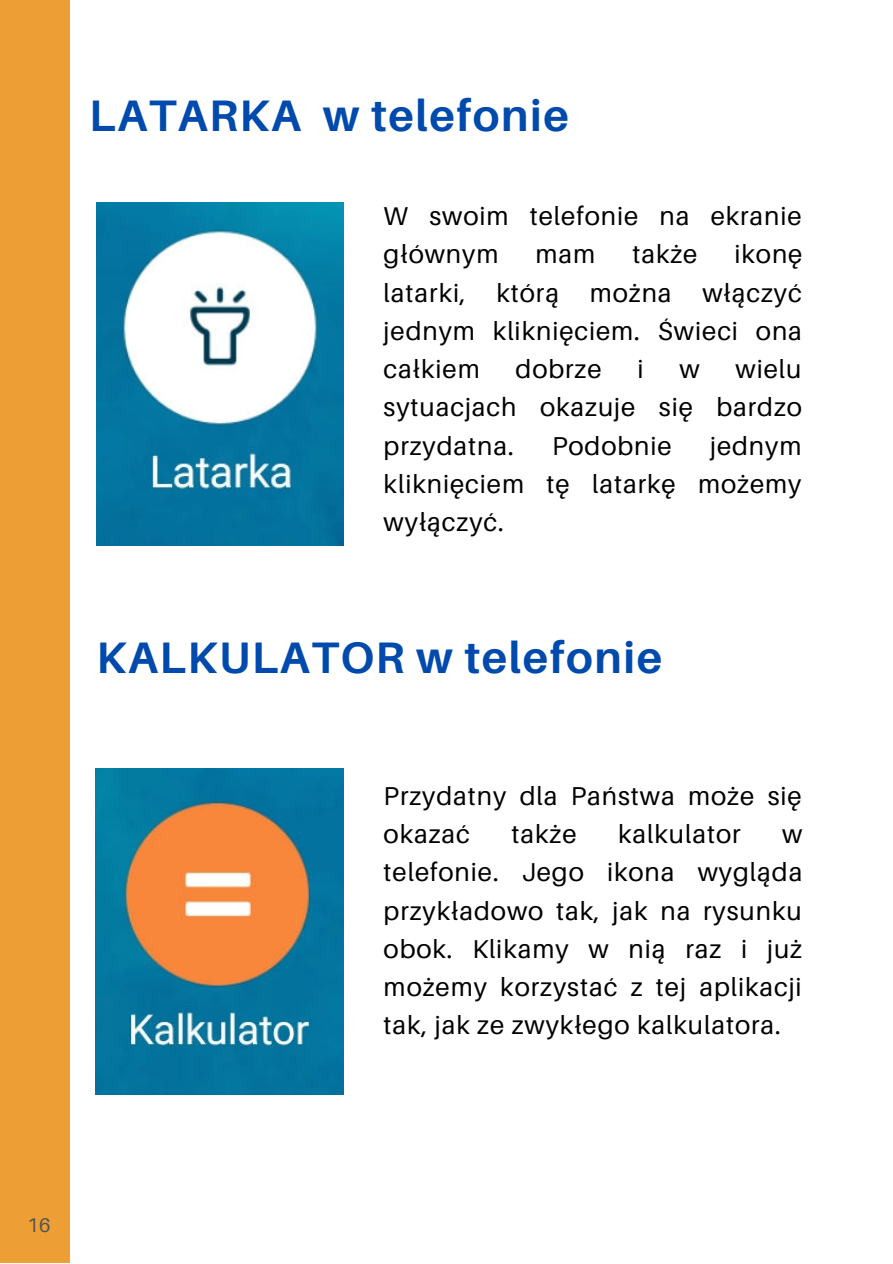
<style>
.page{position:relative;width:893px;height:1264px;background:#fff}
.page>*{position:absolute;margin:0;border:0;box-sizing:border-box;transform-origin:0 0}
.t1{font:700 44.1px "Aileron";letter-spacing:.035em;color:#004aad}
.t2{font:25.8px/38.2px "Aileron";letter-spacing:.035em;color:#000;text-align:justify}
.t3{font:19.8px "Aileron";color:#545454}
</style>
<div class="page">
<div style="left:0;top:0;width:69px;height:1262px;background:#ed9f35"></div>
<img style="left:95px;top:768px;width:249px;height:326px">
<img style="left:96px;top:202px;width:248px;height:343px">
<h1 class="t1" style="left:89px;top:91px;width:481px">LATARKA w telefonie</h1>
<p class="t2" style="left:383px;top:197px;width:419px">W swoim telefonie na ekranie głównym</p>
<p class="t2" style="left:383px;top:235px;width:420px;text-indent:351px">ikonę latarki, którą można włączyć jednym kliknięciem. Świeci ona całkiem</p>
<p class="t2" style="left:535px;top:235px;width:61px">mam</p>
<p class="t2" style="left:632px;top:235px;width:67px">także</p>
<p class="t2" style="left:383px;top:350px;width:420px;text-indent:352px">wielu sytuacjach okazuje się bardzo przydatna.</p>
<p class="t2" style="left:515px;top:350px;width:88px">dobrze</p>
<p class="t2" style="left:637px;top:350px;width:8px">i</p>
<p class="t2" style="left:679px;top:350px;width:22px">w</p>
<p class="t2" style="left:383px;top:427px;width:419px;text-indent:326px">jednym kliknięciem tę latarkę możemy wyłączyć.</p>
<p class="t2" style="left:552px;top:427px;width:121px">Podobnie</p>
<h1 class="t1" style="left:96px;top:632px;width:567px">KALKULATOR w telefonie</h1>
<p class="t2" style="left:383px;top:777px;width:419px">Przydatny dla Państwa może się okazać</p>
<p class="t2" style="left:511px;top:815px;width:67px">także</p>
<p class="t2" style="left:618px;top:815px;width:124px">kalkulator</p>
<p class="t2" style="left:383px;top:815px;width:420px;text-indent:398px">w telefonie. Jego ikona wygląda przykładowo tak, jak na rysunku obok. Klikamy w nią raz i już możemy korzystać z tej aplikacji tak, jak ze zwykłego kalkulatora.</p>
<p class="t3" style="left:27px;top:1213px;width:25px">16</p>
</div>
